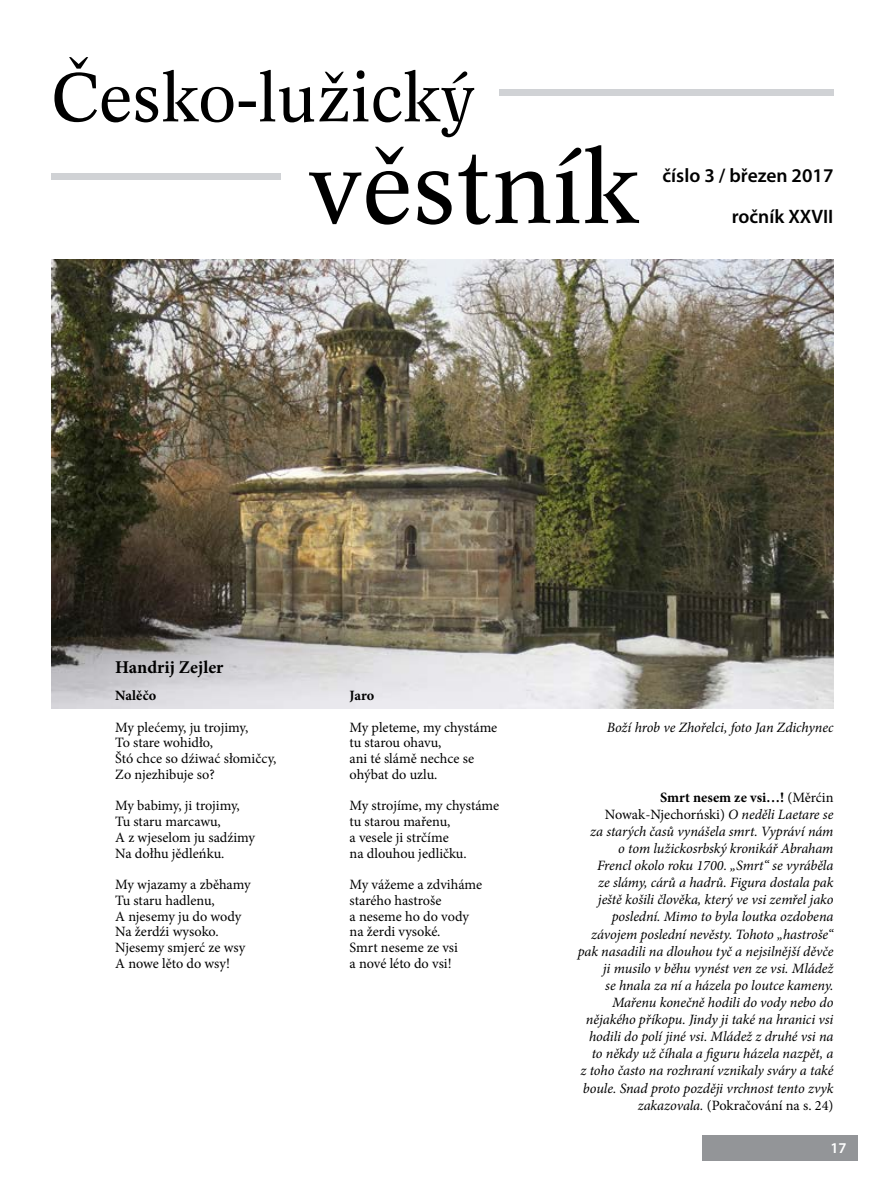
<style>
.page{position:relative;width:893px;height:1191px;background:#fff}
.page>*{position:absolute;margin:0;border:0;box-sizing:border-box;transform-origin:0 0}
.t1{font:600 19.5px "Myriad Pro";color:#000}
.t2{font:700 18px "Minion Pro";color:#000}
.t3{font:600 15px "Myriad Pro";color:#fff}
.t4{font:italic 14.25px/17.1px "Minion Pro";letter-spacing:-.005em;color:#000;text-align:right}
.t5{font:14.25px/15.8px "Minion Pro";color:#000}
.t6{font:700 14.25px "Minion Pro";color:#000}
.s1{font-weight:700;font-style:normal}
.s2{font-style:normal}
</style>
<div class="page">
<div style="left:703px;top:1135px;width:155px;height:26px;background:#939598"></div>
<div style="left:499px;top:89px;width:334px;height:7px;background:#d0d2d5"></div>
<div style="left:51px;top:174px;width:230px;height:6px;background:#d0d2d5"></div>
<svg style="left:54px;top:57px;width:420px;height:80px"></svg>
<svg style="left:309px;top:145px;width:330px;height:80px"></svg>
<img style="left:51px;top:259px;width:782px;height:450px">
<h1 class="t1" style="left:662px;top:163px;width:172px">číslo 3 / březen 2017</h1>
<h1 class="t1" style="left:732px;top:204px;width:103px">ročník XXVII</h1>
<p class="t2" style="left:115px;top:654px;width:110px">Handrij Zejler</p>
<p class="t6" style="left:115px;top:685px;width:42px">Nalěčo</p>
<p class="t5" style="left:115px;top:719px;width:163px">My plećemy, ju trojimy,<br>To stare wohidło,<br>Štó chce so dźiwać słomičcy,<br>Zo njezhibuje so?</p>
<p class="t5" style="left:115px;top:798px;width:141px">My babimy, ji trojimy,<br>Tu staru marcawu,<br>A z wjeselom ju sadźimy<br>Na dołhu jědleńku.</p>
<p class="t5" style="left:115px;top:876px;width:137px">My wjazamy a zběhamy<br>Tu staru hadlenu,<br>A njesemy ju do wody<br>Na žerdźi wysoko.<br>Njesemy smjerć ze wsy<br>A nowe lěto do wsy!</p>
<p class="t6" style="left:350px;top:685px;width:26px">Jaro</p>
<p class="t5" style="left:350px;top:719px;width:149px">My pleteme, my chystáme tu starou ohavu,<br>ani té slámě nechce se ohýbat do uzlu.</p>
<p class="t5" style="left:350px;top:798px;width:151px">My strojíme, my chystáme tu starou mařenu,<br>a vesele ji strčíme<br>na dlouhou jedličku.</p>
<p class="t5" style="left:350px;top:876px;width:134px">My vážeme a zdviháme starého hastroše<br>a neseme ho do vody na žerdi vysoké.<br>Smrt neseme ze vsi<br>a nové léto do vsi!</p>
<p class="t4" style="left:607px;top:718px;width:228px">Boží hrob ve Zhořelci, foto Jan Zdichynec</p>
<p class="t4" style="left:578px;top:788px;width:257px"><span class="s1">Smrt nesem ze vsi…!</span> <span class="s2">(Měrćin Nowak-Njechorński)</span> O neděli Laetare se<br>za starých časů vynášela smrt. Vypráví nám<br>o tom lužickosrbský kronikář Abraham<br>Frencl okolo roku 1700. „Smrt“ se vyráběla<br>ze slámy, cárů a hadrů. Figura dostala pak ještě košili člověka, který ve vsi zemřel jako poslední. Mimo to byla loutka ozdobena závojem poslední nevěsty. Tohoto „hastroše“ pak nasadili na dlouhou tyč a nejsilnější děvče ji musilo v běhu vynést ven ze vsi. Mládež<br>se hnala za ní a házela po loutce kameny.<br>Mařenu konečně hodili do vody nebo do nějakého příkopu. Jindy ji také na hranici vsi hodili do polí jiné vsi. Mládež z druhé vsi na to někdy už číhala a figuru házela nazpět, a<br>z toho často na rozhraní vznikaly sváry a také boule. Snad proto později vrchnost tento zvyk zakazovala. <span class="s2">(Pokračování na s. 24)</span></p>
<p class="t3" style="left:830px;top:1138px;width:18px">17</p>
</div>
